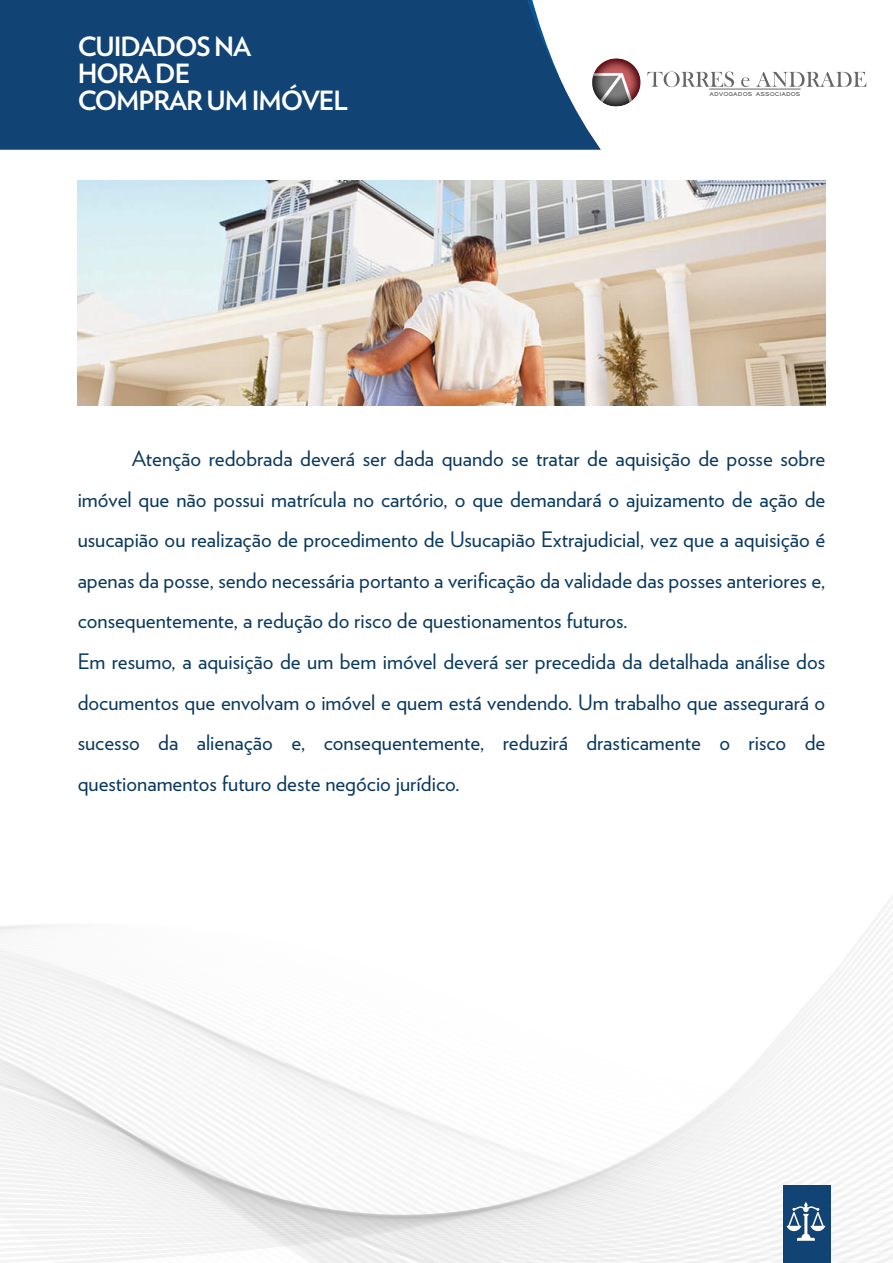
<style>
.page{position:relative;width:893px;height:1263px;background:#fff}
.page>*{position:absolute;margin:0;border:0;box-sizing:border-box;transform-origin:0 0}
.t1{font:700 26.4px/27.2px "Verlag";letter-spacing:-.04em;color:#fff}
.t2{font:21.3px/40.5px "Verlag";color:#0a3960}
.t3{font:700 6.15px "Eyechart";color:#656565}
</style>
<div class="page">
<img style="left:78px;top:180px;width:747px;height:225px">
<svg style="left:0;top:895px;width:893px;height:368px"></svg>
<div style="left:783px;top:1186px;width:48px;height:77px;background:#124375"></div>
<div style="left:0;top:0;width:601px;height:149px;background:#124375"></div>
<img style="left:590px;top:47px;width:51px;height:72px">
<svg style="left:647px;top:72px;width:219px;height:15px"></svg>
<svg style="left:786px;top:1202px;width:39px;height:39px"></svg>
<p class="t1" style="left:78px;top:32px;width:272px">CUIDADOS NA<br>HORA DE<br>COMPRAR UM IMÓVEL</p>
<p class="t3" style="left:709px;top:90px;width:93px">ADVOGADOS ASSOCIADOS</p>
<p class="t2" style="left:78px;top:437px;width:749px;text-indent:54px">Atenção redobrada deverá ser dada quando se tratar de aquisição de posse sobre imóvel que não possui matrícula no cartório, o que demandará o ajuizamento de ação de usucapião ou realização de procedimento de Usucapião Extrajudicial, vez que a aquisição é apenas da posse, sendo necessária portanto a verificação da validade das posses anteriores e, consequentemente, a redução do risco de questionamentos futuros.<br>Em resumo, a aquisição de um bem imóvel deverá ser precedida da detalhada análise dos documentos que envolvam o imóvel e quem está vendendo. Um trabalho que assegurará o sucesso da alienação e, consequentemente, reduzirá drasticamente o risco de questionamentos futuro deste negócio jurídico.</p>
</div>
